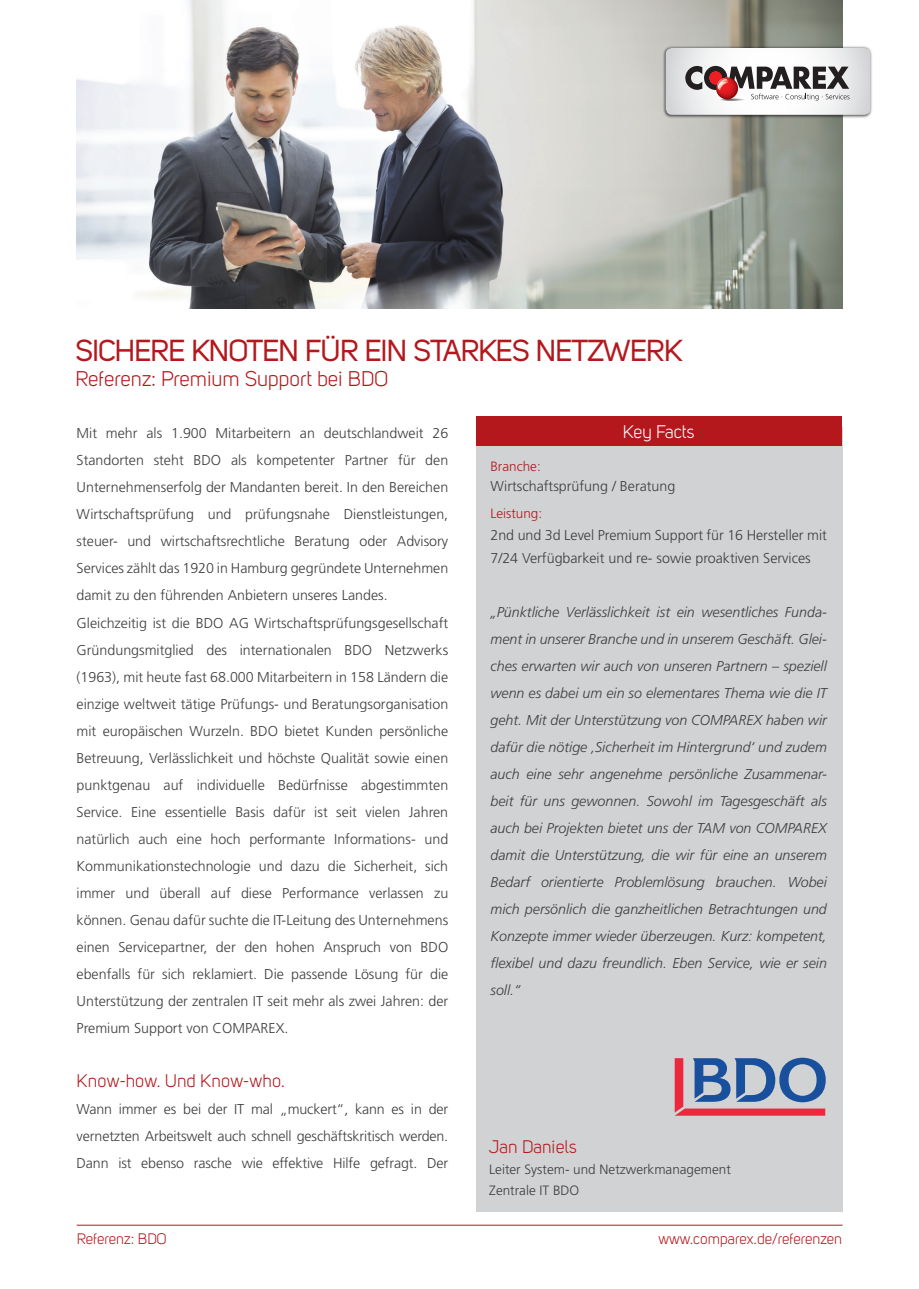
<style>
.page{position:relative;width:919px;height:1289px;background:#fff}
.page>*{position:absolute;margin:0;border:0;box-sizing:border-box;transform-origin:0 0}
.t1{font:30px "Uni Sans Regular";letter-spacing:-.03em;color:#b4181d}
.t2{font:21px "Uni Sans Book";color:#b4181d}
.t3{font:18px "Uni Sans Book";color:#b4181d}
.t4{font:18px "Uni Sans Book";letter-spacing:-.005em;color:#fff}
.t5{font:15px "Uni Sans Book";color:#b4181d}
.t6{font:300 14.25px/27px "Frutiger LT";color:#3e3e3f}
.t7{font:italic 300 14.25px/27px "Frutiger LT";color:#3e3e3f;text-align:justify}
.t8{font:300 13.5px/21px "Frutiger LT";color:#3e3e3f}
.t9{font:300 13.5px "Frutiger LT";color:#b4181d}
</style>
<div class="page">
<div style="left:475px;top:427px;width:367px;height:784px;background:#d1d2d4"></div>
<img style="left:77px;top:0;width:765px;height:308px">
<hr style="left:77px;top:1224px;width:765px;height:1px;background:#b4181d">
<div style="left:475px;top:416px;width:366px;height:29px;background:#b4181d"></div>
<img style="left:661px;top:45px;width:211px;height:74px">
<svg style="left:665px;top:48px;width:205px;height:67px"></svg>
<svg style="left:674px;top:1057px;width:151px;height:58px"></svg>
<h1 class="t1" style="left:75px;top:333px;width:608px">SICHERE KNOTEN FÜR EIN STARKES NETZWERK</h1>
<h2 class="t2" style="left:75px;top:367px;width:314px">Referenz: Premium Support bei BDO</h2>
<p class="t6" style="left:77px;top:420px;width:373px">Mit mehr als 1.900 Mitarbeitern an deutschlandweit 26<br>Standorten steht BDO als kompetenter Partner für den Unternehmenserfolg der Mandanten bereit. In den Bereichen Wirtschaftsprüfung und prüfungsnahe Dienstleistungen, steuer- und wirtschaftsrechtliche Beratung oder Advisory Services zählt das 1920 in Hamburg gegründete Unternehmen damit zu den führenden Anbietern unseres Landes.<br>Gleichzeitig ist die BDO AG Wirtschaftsprüfungsgesellschaft Gründungsmitglied des internationalen BDO Netzwerks (1963), mit heute fast 68.000 Mitarbeitern in 158 Ländern die einzige weltweit tätige Prüfungs- und Beratungsorganisation mit europäischen Wurzeln. BDO bietet Kunden persönliche Betreuung, Verlässlichkeit und höchste Qualität sowie einen punktgenau auf individuelle Bedürfnisse abgestimmten Service. Eine essentielle Basis dafür ist seit vielen Jahren natürlich auch eine hoch performante Informations- und Kommunikationstechnologie und dazu die Sicherheit, sich immer und überall auf diese Performance verlassen zu können. Genau dafür suchte die IT-Leitung des Unternehmens einen Servicepartner, der den hohen Anspruch von BDO ebenfalls für sich reklamiert. Die passende Lösung für die Unterstützung der zentralen IT seit mehr als zwei Jahren: der Premium Support von COMPAREX.</p>
<p class="t3" style="left:77px;top:1070px;width:210px">Know-how. Und Know-who.</p>
<p class="t6" style="left:77px;top:1095px;width:373px;text-align:justify">Wann immer es bei der IT mal „muckert“, kann es in der vernetzten Arbeitswelt auch schnell geschäftskritisch werden.<br>Dann ist ebenso rasche wie effektive Hilfe gefragt. Der</p>
<p class="t4" style="left:623px;top:421px;width:73px">Key Facts</p>
<p class="t9" style="left:490px;top:459px;width:52px">Branche:</p>
<p class="t6" style="left:490px;top:472px;width:186px">Wirtschaftsprüfung / Beratung</p>
<p class="t9" style="left:490px;top:505px;width:53px">Leistung:</p>
<p class="t6" style="left:490px;top:524px;width:338px;line-height:22.5px">2nd und 3d Level Premium Support für 16 Hersteller mit<br>7/24 Verfügbarkeit und re- sowie proaktiven Services</p>
<p class="t7" style="left:490px;top:598px;width:338px">„Pünktliche Verlässlichkeit ist ein wesentliches Funda&shy;ment in unserer Branche und in unserem Geschäft. Glei&shy;ches erwarten wir auch von unseren Partnern – speziell wenn es dabei um ein so elementares Thema wie die IT geht. Mit der Unterstützung von COMPAREX haben wir dafür die nötige ‚Sicherheit im Hintergrund‘ und zudem auch eine sehr angenehme persönliche Zusammenar&shy;beit für uns gewonnen. Sowohl im Tagesgeschäft als auch bei Projekten bietet uns der TAM von COMPAREX damit die Unterstützung, die wir für eine an unserem Bedarf orientierte Problemlösung brauchen. Wobei mich persönlich die ganzheitlichen Betrachtungen und Konzepte immer wieder überzeugen. Kurz: kompetent, flexibel und dazu freundlich. Eben Service, wie er sein soll.“</p>
<p class="t3" style="left:489px;top:1136px;width:89px">Jan Daniels</p>
<p class="t8" style="left:489px;top:1159px;width:243px">Leiter System- und Netzwerkmanagement<br>Zentrale IT BDO</p>
<p class="t5" style="left:658px;top:1230px;width:185px">www.comparex.de/referenzen</p>
<p class="t5" style="left:77px;top:1230px;width:92px">Referenz: BDO</p>
</div>
